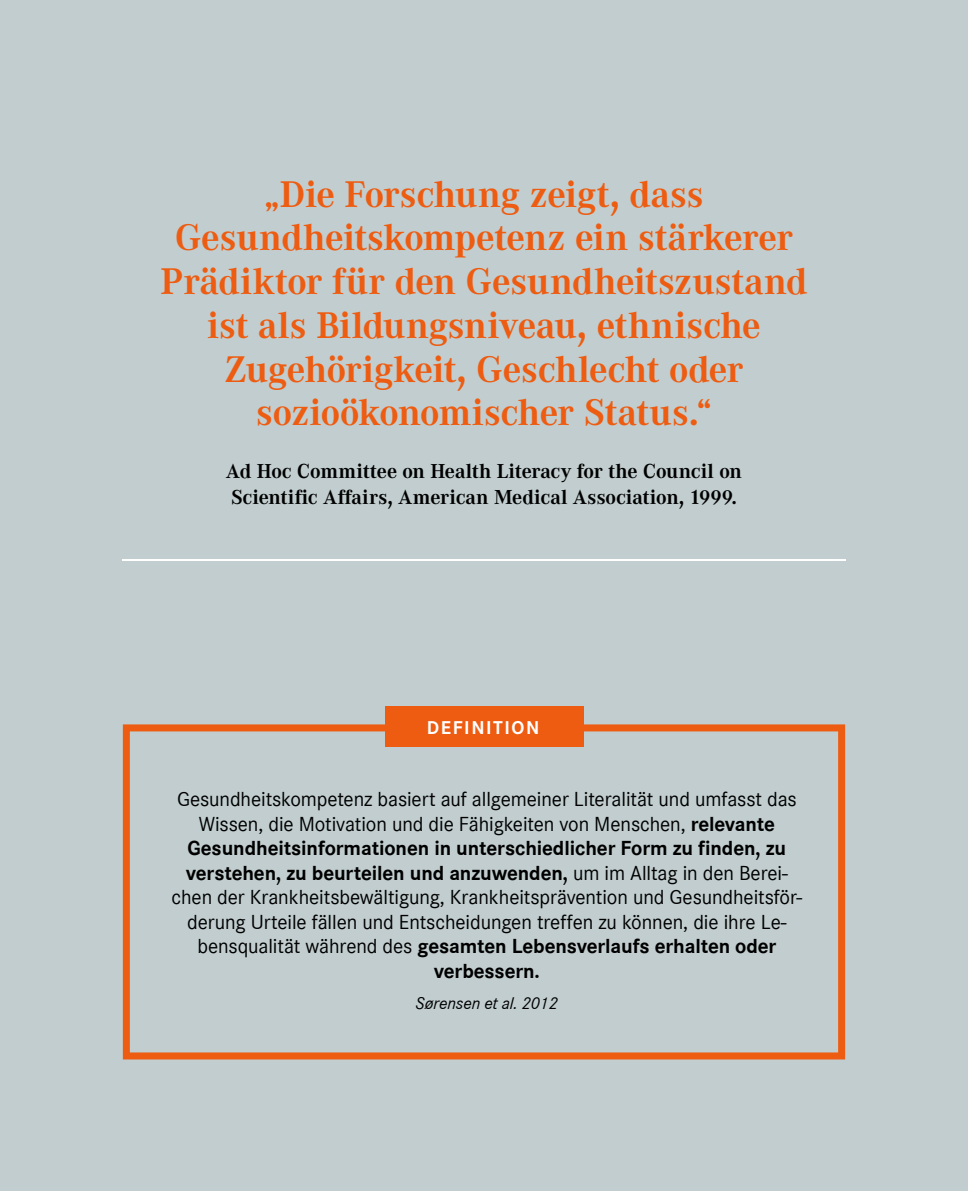
<style>
.page{position:relative;width:968px;height:1191px;background:#fff}
.page>*{position:absolute;margin:0;border:0;box-sizing:border-box;transform-origin:0 0}
.t1{font:700 38.5px/43.8px "Corporate A";letter-spacing:-.015em;color:#ed5c11;text-align:center}
.t2{font:21px/24.5px "Corporate S";letter-spacing:-.005em;color:#000;text-align:center}
.t3{font:700 21px/26.2px "Corporate A";letter-spacing:-.005em;color:#000}
.t4{font:700 19.25px "Corporate S Pro";letter-spacing:.08em;color:#fff}
.t5{font:italic 17.5px "Corporate S";letter-spacing:-.005em;color:#000}
.s1{font-weight:700}
</style>
<div class="page">
<div style="left:0;top:0;width:967px;height:1191px;background:#c1cdce"></div>
<hr style="left:122px;top:559px;width:723px;height:2px;background:#fff">
<svg style="left:123px;top:724px;width:722px;height:335px"></svg>
<div style="left:384px;top:706px;width:199px;height:41px;background:#ed5c11"></div>
<h1 class="t1" style="left:160px;top:171px;width:648px">„Die Forschung zeigt, dass Gesundheitskompetenz ein stärkerer Prädiktor für den Gesundheitszustand ist als Bildungsniveau, ethnische Zugehörigkeit, Geschlecht oder sozioökonomischer Status.“</h1>
<p class="t3" style="left:226px;top:457px;width:517px">Ad Hoc Committee on Health Literacy for the Council on<br>Scientific Affairs, American Medical Association, 1999.</p>
<p class="t4" style="left:427px;top:712px;width:114px">DEFINITION</p>
<p class="t2" style="left:171px;top:786px;width:632px">Gesundheitskompetenz basiert auf allgemeiner Literalität und umfasst das Wissen, die Motivation und die Fähigkeiten von Menschen, <span class="s1">relevante Gesundheitsinformationen in unterschiedlicher Form zu finden, zu verstehen, zu beurteilen und anzuwenden,</span> um im Alltag in den Berei&shy;chen der Krankheitsbewältigung, Krankheitsprävention und Gesundheitsför&shy;derung Urteile fällen und Entscheidungen treffen zu können, die ihre Le&shy;bensqualität während des <span class="s1">gesamten Lebensverlaufs erhalten oder verbessern.</span></p>
<p class="t5" style="left:415px;top:991px;width:144px">Sørensen et al. 2012</p>
</div>
